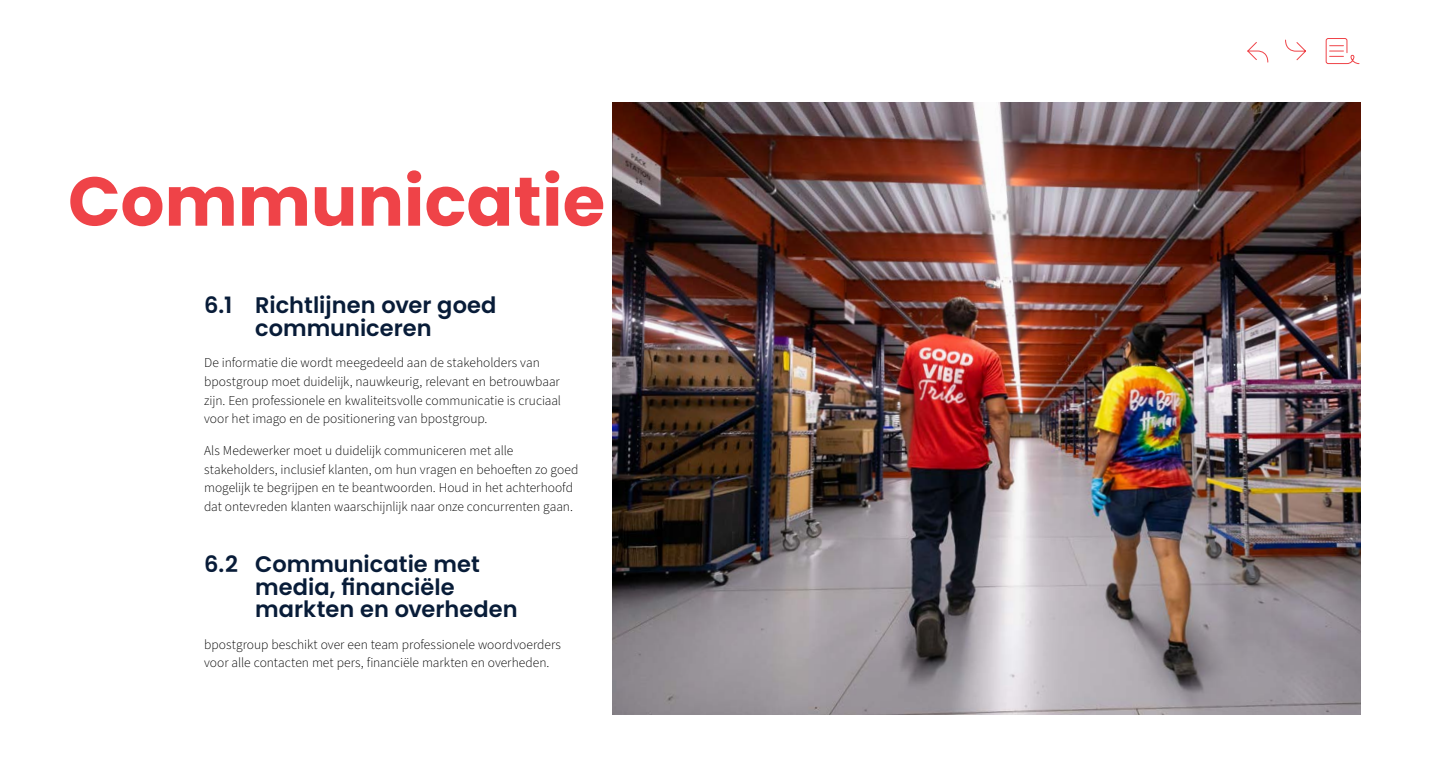
<style>
.page{position:relative;width:1429px;height:783px;background:#fff}
.page>*{position:absolute;margin:0;border:0;box-sizing:border-box;transform-origin:0 0}
.t1{font:700 69px "Poppins";color:#ef4348}
.t2{font:600 22.5px/22.5px "Poppins";color:#081c38}
.t3{font:300 13.5px/18.8px "Source Sans Pro";color:#000}
</style>
<div class="page">
<img style="left:612px;top:102px;width:749px;height:612px">
<svg style="left:1325px;top:38px;width:34px;height:26px"></svg>
<svg style="left:1285px;top:39px;width:21px;height:22px"></svg>
<svg style="left:1247px;top:42px;width:21px;height:21px"></svg>
<h1 class="t1" style="left:68px;top:161px;width:539px">Communicatie</h1>
<h2 class="t2" style="left:255px;top:294px;width:243px;text-indent:-51px">6.1 Richtlijnen over goed communiceren</h2>
<p class="t3" style="left:204px;top:353px;width:358px">De informatie die wordt meegedeeld aan de stakeholders van bpostgroup moet duidelijk, nauwkeurig, relevant en betrouwbaar zijn. Een professionele en kwaliteitsvolle communicatie is cruciaal voor het imago en de positionering van bpostgroup.</p>
<p class="t3" style="left:204px;top:441px;width:376px">Als Medewerker moet u duidelijk communiceren met alle stakeholders, inclusief klanten, om hun vragen en behoeften zo goed mogelijk te begrijpen en te beantwoorden. Houd in het achterhoofd dat ontevreden klanten waarschijnlijk naar onze concurrenten gaan.</p>
<h2 class="t2" style="left:255px;top:553px;width:264px;text-indent:-51px">6.2 Communicatie met media, financiële markten en overheden</h2>
<p class="t3" style="left:204px;top:635px;width:358px">bpostgroup beschikt over een team professionele woordvoerders voor alle contacten met pers, financiële markten en overheden.</p>
</div>
